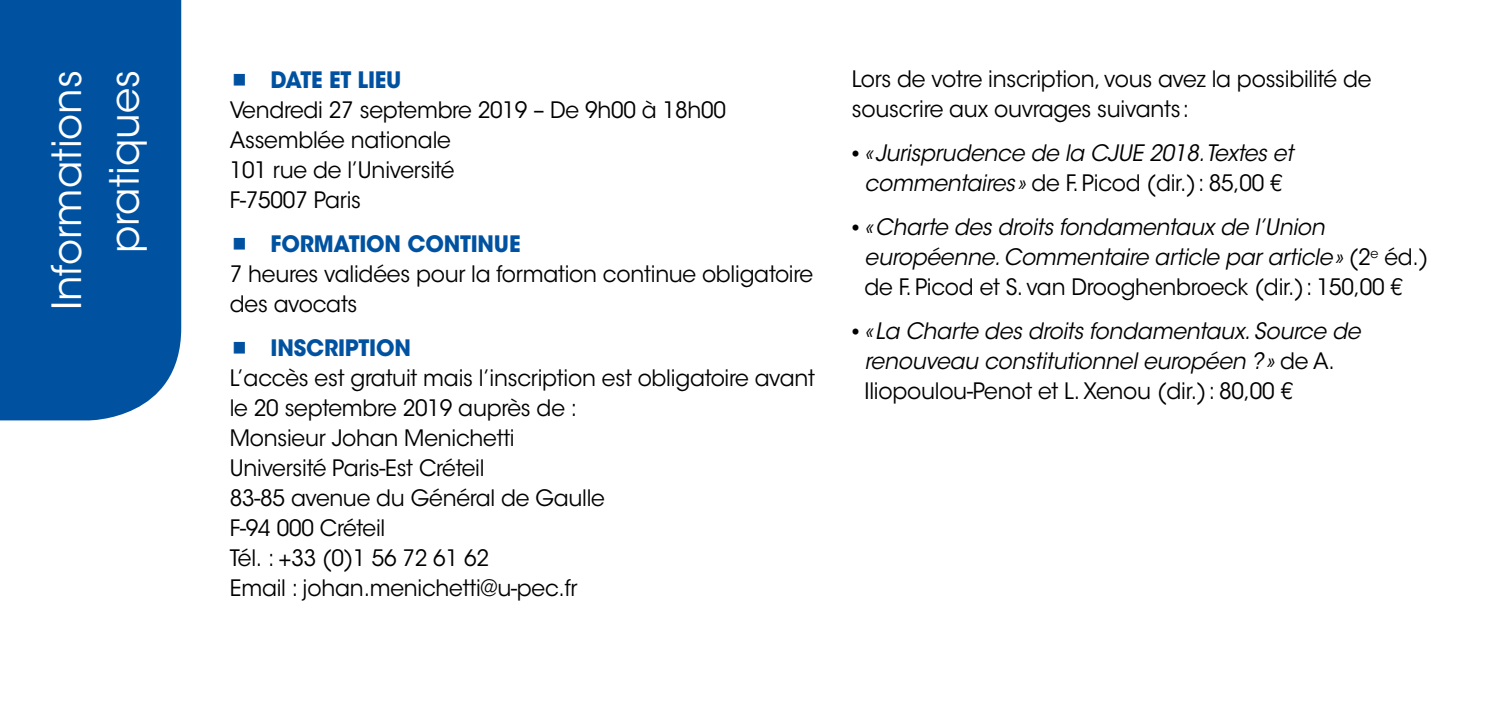
<style>
.page{position:relative;width:1489px;height:709px;background:#fff}
.page>*{position:absolute;margin:0;border:0;box-sizing:border-box;transform-origin:0 0}
.t1{font:40px/57.5px "ITC Avant Garde Std";color:#fff;text-align:right}
.t2{font:22.5px/30px "ITC Avant Garde Std";letter-spacing:-.01em;color:#000}
.t3{font:italic 22.5px/30px "ITC Avant Garde Std";letter-spacing:-.01em;color:#000}
.t4{font:700 22.5px "ITC Avant Garde Std";letter-spacing:-.01em;color:#0052a1}
.s1{font-family:"Times";font-style:normal}
.s2{font-style:normal}
</style>
<div class="page">
<div style="left:0;top:0;width:181px;height:420px;background:#0052a1"></div>
<h1 class="t1" style="left:39px;top:310px;width:242px;rotate:-90deg">Informations pratiques</h1>
<p class="t4" style="left:271px;top:65px;width:132px">DATE ET LIEU</p>
<p class="t2" style="left:230px;top:95px;width:498px">Vendredi 27 septembre 2019 – De 9h00 à 18h00<br>Assemblée nationale<br>101 rue de l’Université<br>F-75007 Paris</p>
<p class="t4" style="left:271px;top:229px;width:251px">FORMATION CONTINUE</p>
<p class="t2" style="left:230px;top:259px;width:585px">7 heures validées pour la formation continue obligatoire des avocats</p>
<p class="t4" style="left:271px;top:333px;width:142px">INSCRIPTION</p>
<p class="t2" style="left:230px;top:363px;width:587px">L’accès est gratuit mais l’inscription est obligatoire avant le 20 septembre 2019 auprès de :<br>Monsieur Johan Menichetti<br>Université Paris-Est Créteil<br>83-85 avenue du Général de Gaulle<br>F-94 000 Créteil<br>Tél. : +33 (0)1 56 72 61 62<br>Email : johan.menichetti@u-pec.fr</p>
<p class="t2" style="left:851px;top:64px;width:521px">Lors de votre inscription, vous avez la possibilité de souscrire aux ouvrages suivants:</p>
<p class="t3" style="left:851px;top:138px;width:443px;text-align:center"><span class="s1">•</span> «Jurisprudence de la CJUE 2018.Textes et commentaires» <span class="s2">de F. Picod (dir.): 85,00 €</span></p>
<p class="t3" style="left:864px;top:212px;width:565px;text-indent:-13px"><span class="s1">•</span> «Charte des droits fondamentaux de l’Union européenne. Commentaire article par article» <span class="s2">(2</span><sup>e</sup> <span class="s2">éd.) de F. Picod et S. van Drooghenbroeck (dir.): 150,00 €</span></p>
<p class="t3" style="left:864px;top:317px;width:497px;text-indent:-13px"><span class="s1">•</span> «La Charte des droits fondamentaux. Source de renouveau constitutionnel européen ?» <span class="s2">de A.<br>Iliopoulou-Penot et L. Xenou (dir.): 80,00 €</span></p>
</div>
